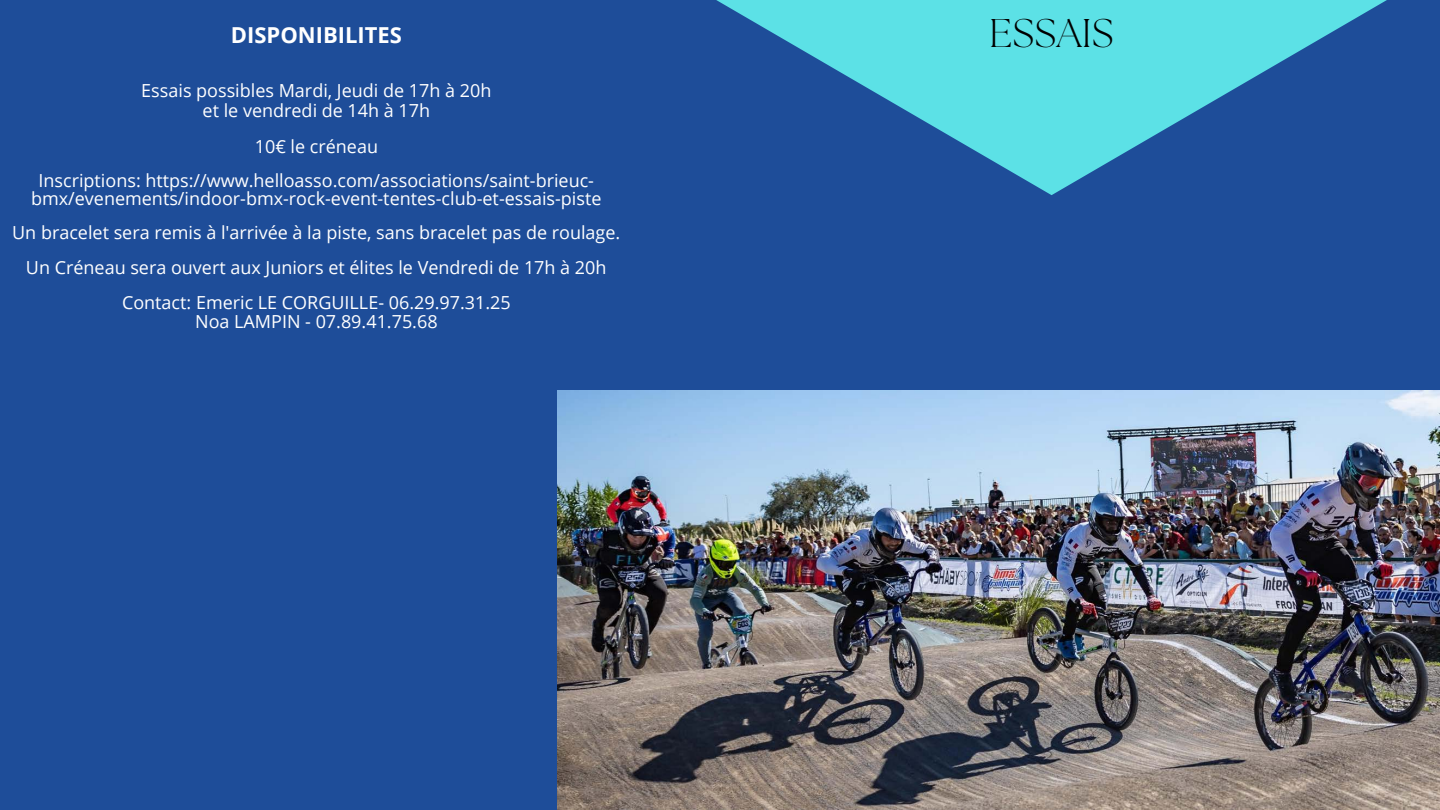
<style>
.page{position:relative;width:1440px;height:810px;background:#1e4d99}
.page>*{position:absolute;margin:0;border:0;box-sizing:border-box;transform-origin:0 0}
.t1{font:300 40px "The Seasons";color:#000}
.t2{font:700 22px "Open Sans";color:#fff}
.t3{font:18px/34.8px "Open Sans";color:#fff;text-align:center}
</style>
<div class="page">
<svg style="left:716px;top:0;width:671px;height:195px"></svg>
<img style="left:557px;top:390px;width:883px;height:420px">
<p class="t2" style="left:231px;top:20px;width:172px">DISPONIBILITES</p>
<h1 class="t1" style="left:989px;top:15px;width:126px">ESSAIS</h1>
<p class="t3" style="left:141px;top:81px;width:352px;line-height:19.5px">Essais possibles Mardi, Jeudi de 17h à 20h et le vendredi de 14h à 17h</p>
<p class="t3" style="left:39px;top:129px;width:557px;line-height:34.5px">10€ le créneau<br>Inscriptions: https://www.helloasso.com/associations/saint-brieuc-</p>
<p class="t3" style="left:12px;top:180px;width:610px">bmx/evenements/indoor-bmx-rock-event-tentes-club-et-essais-piste<br>Un bracelet sera remis à l'arrivée à la piste, sans bracelet pas de roulage.<br>Un Créneau sera ouvert aux Juniors et élites le Vendredi de 17h à 20h Contact: Emeric LE CORGUILLE- 06.29.97.31.25</p>
<p class="t3" style="left:195px;top:304px;width:244px">Noa LAMPIN - 07.89.41.75.68</p>
</div>
